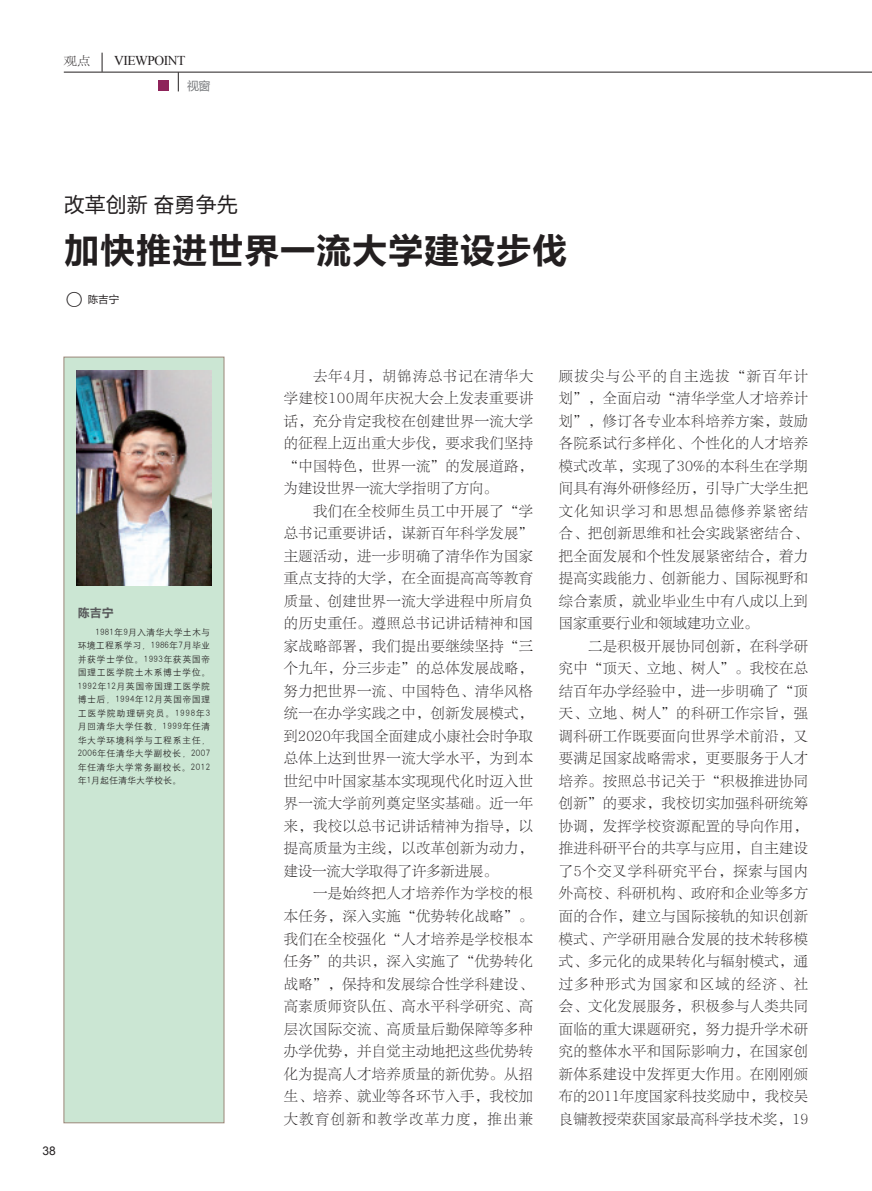
<style>
.page{position:relative;width:872px;height:1191px;background:#fff}
.page>*{position:absolute;margin:0;border:0;box-sizing:border-box;transform-origin:0 0}
.大标题{font:36px "FZLTCHJW GB1 0";color:#231f20}
.正文{font:21px "FZLTHJW GB1 0";color:#231f20}
.正文-2{font:14.25px/22.5px "FZLTSK GBK1 0";letter-spacing:.03em;color:#231f20;text-align:justify}
.t1{font:13.5px "Times New Roman";letter-spacing:-.035em;color:#231f20}
.简介标题{font:12px "FZLTCHJW GB1 0";color:#57585a}
.t2{font:12px "FZLTSK GBK1 0";color:#231f20;scale:1.1 1}
.t3{font:12px "Arial";color:#231f20}
.提示语{font:12px "FZLTHJW GB1 0";color:#787a7d}
.作者{font:10.5px "FZLTHJW GB1 0";color:#231f20}
.图说{font:9px/13.5px "H Yg 2 gj";letter-spacing:.04em;color:#231f20;text-align:justify}
.s1{font-size:21px}
</style>
<div class="page">
<hr style="left:64px;top:72px;width:808px;height:1px;background:#231f20">
<svg style="left:102px;top:53px;width:1px;height:19px"></svg>
<div style="left:64px;top:357px;width:160px;height:766px;background:#cbe6d3;border:1px solid #9a8778"></div>
<div style="left:158px;top:80px;width:11px;height:11px;background:#8e235a"></div>
<svg style="left:178px;top:72px;width:1px;height:19px"></svg>
<img style="left:76px;top:370px;width:136px;height:216px">
<p class="t2" style="left:64px;top:54px;width:25px">观点</p>
<p class="t1" style="left:114px;top:51px;width:72px">VIEWPOINT</p>
<p class="提示语" style="left:187px;top:79px;width:25px">视窗</p>
<p class="正文" style="left:64px;top:193px;width:175px">改革创新 奋勇争先</p>
<p class="大标题" style="left:64px;top:230px;width:506px">加快推进世界一流大学建设步伐</p>
<p class="作者" style="left:64px;top:293px;width:57px"><span class="s1">○</span> 陈吉宁</p>
<p class="简介标题" style="left:78px;top:606px;width:38px">陈吉宁</p>
<p class="图说" style="left:78px;top:625px;width:134px;text-indent:18px">1981年9月入清华大学土木与环境工程系学习，1986年7月毕业并获学士学位。1993年获英国帝国理工医学院土木系博士学位。1992年12月英国帝国理工医学院博士后，1994年12月英国帝国理工医学院助理研究员。1998年3月回清华大学任教，1999年任清华大学环境科学与工程系主任，2006年任清华大学副校长，2007年任清华大学常务副校长。2012年1月起任清华大学校长。</p>
<p class="t3" style="left:43px;top:1142px;width:15px">38</p>
<p class="正文-2" style="left:284px;top:365px;width:251px;text-indent:29px">去年4月，胡锦涛总书记在清华大学建校100周年庆祝大会上发表重要讲话，充分肯定我校在创建世界一流大学的征程上迈出重大步伐，要求我们坚持“中国特色，世界一流”的发展道路，为建设世界一流大学指明了方向。</p>
<p class="正文-2" style="left:284px;top:500px;width:251px;text-indent:29px">我们在全校师生员工中开展了“学总书记重要讲话，谋新百年科学发展”主题活动，进一步明确了清华作为国家重点支持的大学，在全面提高高等教育质量、创建世界一流大学进程中所肩负的历史重任。遵照总书记讲话精神和国家战略部署，我们提出要继续坚持“三个九年，分三步走”的总体发展战略，努力把世界一流、中国特色、清华风格统一在办学实践之中，创新发展模式，到2020年我国全面建成小康社会时争取总体上达到世界一流大学水平，为到本世纪中叶国家基本实现现代化时迈入世界一流大学前列奠定坚实基础。近一年来，我校以总书记讲话精神为指导，以提高质量为主线，以改革创新为动力，建设一流大学取得了许多新进展。</p>
<p class="正文-2" style="left:284px;top:882px;width:251px;text-indent:29px">一是始终把人才培养作为学校的根本任务，深入实施“优势转化战略”。我们在全校强化“人才培养是学校根本任务”的共识，深入实施了“优势转化战略”，保持和发展综合性学科建设、高素质师资队伍、高水平科学研究、高层次国际交流、高质量后勤保障等多种办学优势，并自觉主动地把这些优势转化为提高人才培养质量的新优势。从招生、培养、就业等各环节入手，我校加大教育创新和教学改革力度，推出兼</p>
<p class="正文-2" style="left:559px;top:365px;width:251px">顾拔尖与公平的自主选拔“新百年计划”，全面启动“清华学堂人才培养计划”，修订各专业本科培养方案，鼓励各院系试行多样化、个性化的人才培养模式改革，实现了30%的本科生在学期间具有海外研修经历，引导广大学生把文化知识学习和思想品德修养紧密结合、把创新思维和社会实践紧密结合、把全面发展和个性发展紧密结合，着力提高实践能力、创新能力、国际视野和综合素质，就业毕业生中有八成以上到国家重要行业和领域建功立业。</p>
<p class="正文-2" style="left:559px;top:635px;width:251px;text-indent:29px">二是积极开展协同创新，在科学研究中“顶天、立地、树人”。我校在总结百年办学经验中，进一步明确了“顶天、立地、树人”的科研工作宗旨，强调科研工作既要面向世界学术前沿，又要满足国家战略需求，更要服务于人才培养。按照总书记关于“积极推进协同创新”的要求，我校切实加强科研统筹协调，发挥学校资源配置的导向作用，推进科研平台的共享与应用，自主建设了5个交叉学科研究平台，探索与国内外高校、科研机构、政府和企业等多方面的合作，建立与国际接轨的知识创新模式、产学研用融合发展的技术转移模式、多元化的成果转化与辐射模式，通过多种形式为国家和区域的经济、社会、文化发展服务，积极参与人类共同面临的重大课题研究，努力提升学术研究的整体水平和国际影响力，在国家创新体系建设中发挥更大作用。在刚刚颁布的2011年度国家科技奖励中，我校吴良镛教授荣获国家最高科学技术奖，19</p>
</div>
